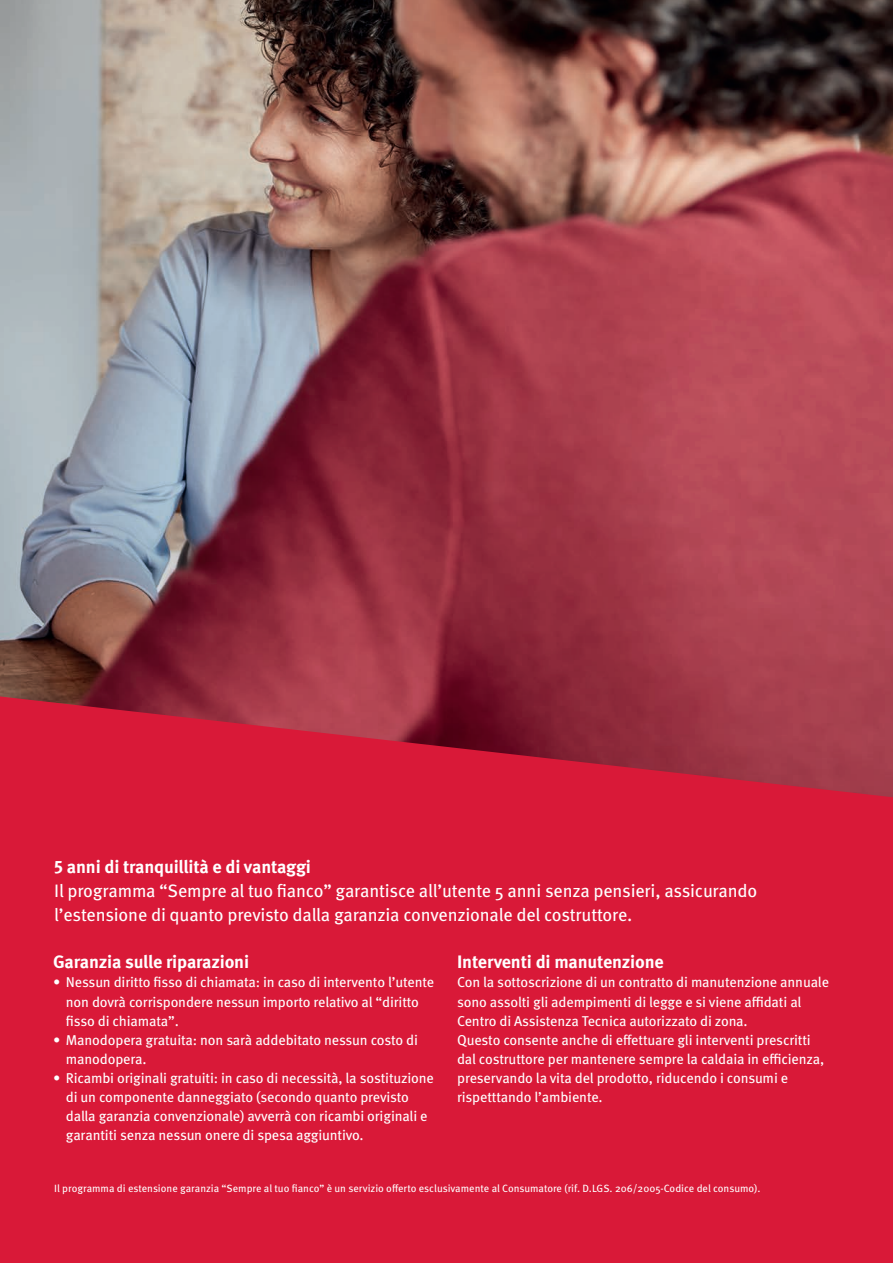
<style>
.page{position:relative;width:893px;height:1263px;background:#fff}
.page>*{position:absolute;margin:0;border:0;box-sizing:border-box;transform-origin:0 0}
.t1{font:18px/24px "Meta Pro";letter-spacing:-.01em;color:#fff}
.t2{font:700 18px "Meta Pro";letter-spacing:-.01em;color:#fff}
.t3{font:14.25px/19px "Meta Pro";letter-spacing:-.01em;color:#fff}
.t4{font:10.5px "Meta Pro";color:#fff}
</style>
<div class="page">
<img style="left:0;top:0;width:893px;height:696px">
<svg style="left:0;top:696px;width:893px;height:567px;background:#d21b38"></svg>
<p class="t2" style="left:54px;top:852px;width:258px">5 anni di tranquillità e di vantaggi</p>
<p class="t1" style="left:54px;top:877px;width:705px">Il programma “Sempre al tuo fianco” garantisce all’utente 5 anni senza pensieri, assicurando l’estensione di quanto previsto dalla garanzia convenzionale del costruttore.</p>
<p class="t2" style="left:53px;top:948px;width:198px">Garanzia sulle riparazioni</p>
<p class="t3" style="left:66px;top:972px;width:370px;text-indent:-13px">• Nessun diritto fisso di chiamata: in caso di intervento l’utente non dovrà corrispondere nessun importo relativo al “diritto fisso di chiamata”.</p>
<p class="t3" style="left:66px;top:1029px;width:354px;text-indent:-13px">• Manodopera gratuita: non sarà addebitato nessun costo di manodopera.</p>
<p class="t3" style="left:66px;top:1067px;width:370px;text-indent:-13px">• Ricambi originali gratuiti: in caso di necessità, la sostituzione di un componente danneggiato (secondo quanto previsto dalla garanzia convenzionale) avverrà con ricambi originali e garantiti senza nessun onere di spesa aggiuntivo.</p>
<p class="t2" style="left:457px;top:948px;width:208px">Interventi di manutenzione</p>
<p class="t3" style="left:457px;top:972px;width:373px">Con la sottoscrizione di un contratto di manutenzione annuale sono assolti gli adempimenti di legge e si viene affidati al Centro di Assistenza Tecnica autorizzato di zona.<br>Questo consente anche di effettuare gli interventi prescritti dal costruttore per mantenere sempre la caldaia in efficienza, preservando la vita del prodotto, riducendo i consumi e rispetttando l’ambiente.</p>
<p class="t4" style="left:54px;top:1180px;width:708px">Il programma di estensione garanzia “Sempre al tuo fianco” è un servizio offerto esclusivamente al Consumatore (rif. D.LGS. 206/2005-Codice del consumo).</p>
</div>
